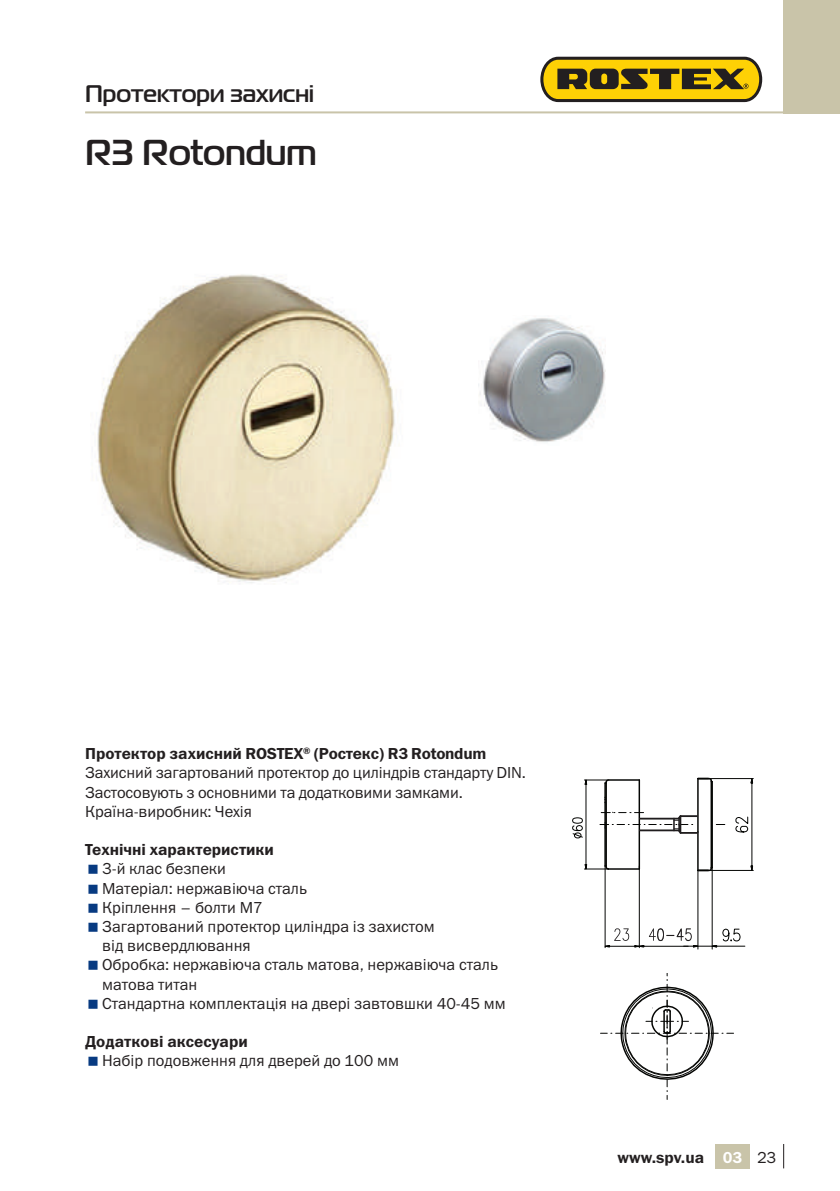
<style>
.page{position:relative;width:840px;height:1191px;background:#fff}
.page>*{position:absolute;margin:0;border:0;box-sizing:border-box;transform-origin:0 0}
.t1{font:700 36px "Magistral C";color:#231f20}
.t2{font:700 24px "Magistral C";color:#231f20}
.t3{font:16px/19.2px "Franklin Gothic Book C";color:#231f20}
.t4{font:16px "Franklin Gothic Demi C";color:#231f20}
.s1{color:#fff}
.s2{font-family:"Franklin Gothic Book C"}
</style>
<div class="page">
<img style="left:97px;top:274px;width:298px;height:309px">
<img style="left:478px;top:318px;width:126px;height:124px">
<hr style="left:604px;top:866px;width:1px;height:81px;background:#040503">
<hr style="left:638px;top:866px;width:1px;height:81px;background:#040503">
<hr style="left:683px;top:945px;width:61px;height:1px;background:#040503">
<hr style="left:711px;top:867px;width:1px;height:82px;background:#040503">
<hr style="left:697px;top:870px;width:1px;height:79px;background:#040503">
<hr style="left:708px;top:778px;width:44px;height:1px;background:#040503">
<hr style="left:708px;top:870px;width:44px;height:1px;background:#040503">
<hr style="left:751px;top:783px;width:1px;height:83px;background:#040503">
<svg style="left:749px;top:778px;width:4px;height:6px"></svg>
<svg style="left:749px;top:865px;width:4px;height:6px"></svg>
<svg style="left:735px;top:816px;width:13px;height:17px"></svg>
<svg style="left:572px;top:777px;width:152px;height:96px"></svg>
<svg style="left:604px;top:928px;width:136px;height:19px"></svg>
<svg style="left:600px;top:973px;width:133px;height:126px"></svg>
<hr style="left:85px;top:111px;width:754px;height:2px;background:#c9c4a9">
<div style="left:782px;top:0;width:57px;height:113px;background:#c9c4a9"></div>
<svg style="left:540px;top:57px;width:221px;height:45px"></svg>
<div style="left:715px;top:1144px;width:34px;height:24px;background:#c9c4a9"></div>
<h2 class="t2" style="left:85px;top:79px;width:230px">Протектори захисні</h2>
<h1 class="t1" style="left:85px;top:131px;width:233px">R3 Rotondum</h1>
<p class="t4" style="left:85px;top:744px;width:402px">Протектор захисний ROSTEX<sup>®</sup> (Ростекс) R3 Rotondum</p>
<p class="t3" style="left:85px;top:765px;width:442px">Захисний загартований протектор до циліндрів стандарту DIN.<br>Застосовують з основними та додатковими замками.<br>Країна-виробник: Чехія</p>
<p class="t4" style="left:85px;top:840px;width:190px">Технічні характеристики</p>
<p class="t3" style="left:102px;top:861px;width:405px">3-й клас безпеки<br>Матеріал: нержавіюча сталь<br>Кріплення – болти М7<br>Загартований протектор циліндра із захистом<br>від висвердлювання<br>Обробка: нержавіюча сталь матова, нержавіюча сталь матова титан<br>Стандартна комплектація на двері завтовшки 40-45 мм</p>
<p class="t4" style="left:85px;top:1032px;width:164px">Додаткові аксесуари</p>
<p class="t3" style="left:102px;top:1053px;width:298px">Набір подовження для дверей до 100 мм</p>
<p class="t4" style="left:617px;top:1148px;width:160px">www.spv.ua <span class="s1">03</span> <span class="s2">23</span></p>
</div>
